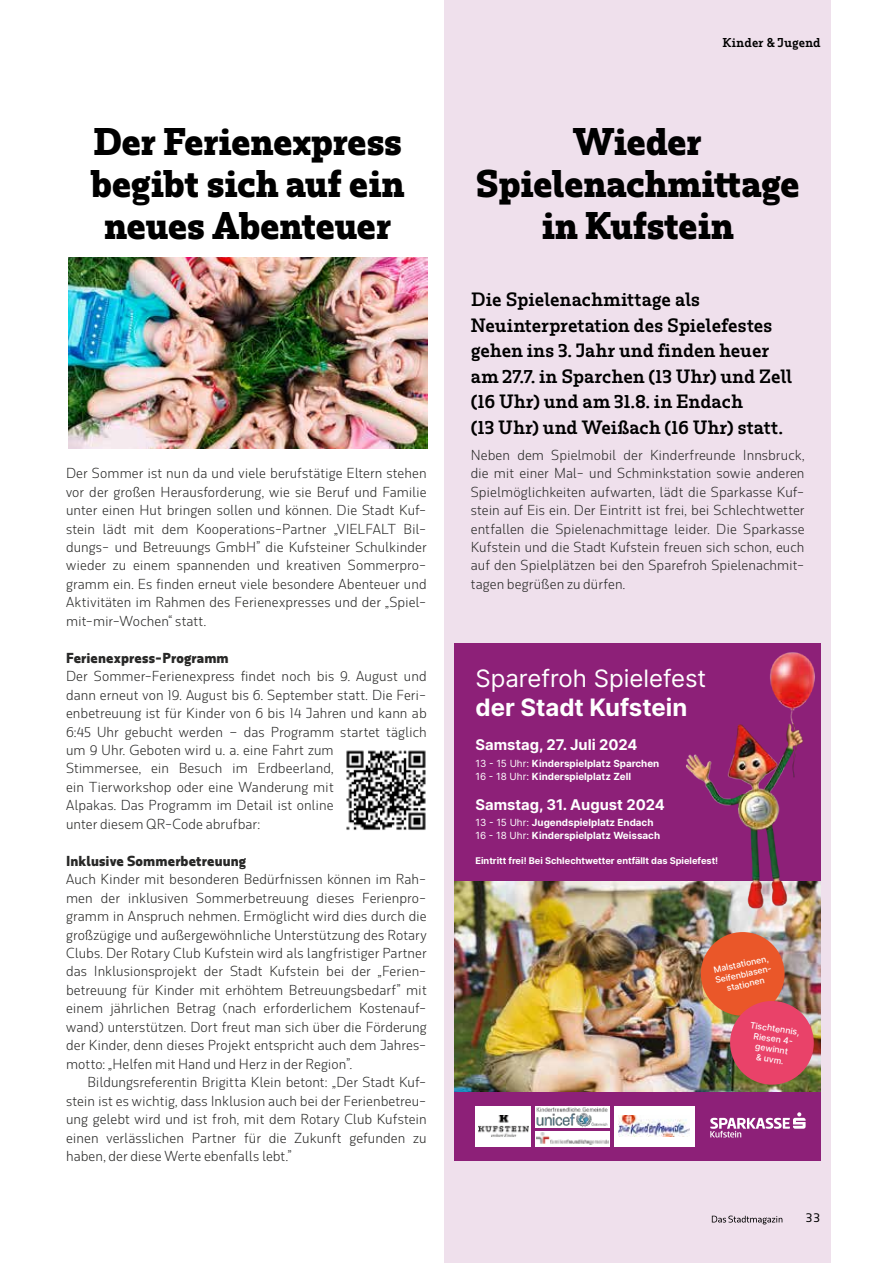
<style>
.page{position:relative;width:893px;height:1263px;background:#fff}
.page>*{position:absolute;margin:0;border:0;box-sizing:border-box;transform-origin:0 0}
.t1{font:700 36px/42px "Rum Serif";letter-spacing:-.01em;color:#000;text-align:center}
.t2{font:24px "Inter";color:#fff}
.t3{font:700 24px "Inter";color:#fff}
.t4{font:600 18px/25.5px "Rum Serif";letter-spacing:.01em;color:#000}
.t5{font:700 14.7px "Inter";color:#fff}
.t6{font:300 13.5px/18.5px "Rum Sans";letter-spacing:.01em;color:#282827;text-align:justify}
.t7{font:700 13.5px "Rum Sans";letter-spacing:.01em;color:#282827}
.t8{font:600 12px "Rum Serif";color:#000}
.t9{font:500 12px "Rum Sans";color:#000}
.t10{font:700 9.9px/13px "Inter";color:#fff}
.t11{font:700 9.3px "Inter";color:#fff}
.t12{font:500 8.55px/10.4px "Inter";color:#fff;text-align:center}
.s1{font-weight:400}
</style>
<div class="page">
<div style="left:444px;top:0;width:387px;height:1263px;background:#efe0ec"></div>
<svg style="left:712px;top:1215px;width:70px;height:9px"></svg>
<img style="left:68px;top:257px;width:359px;height:192px">
<div style="left:455px;top:643px;width:366px;height:518px;background:#8d2078"></div>
<div style="left:535px;top:1106px;width:74px;height:21px;background:#fff"></div>
<img style="left:536px;top:1107px;width:72px;height:20px">
<div style="left:475px;top:1106px;width:56px;height:40px;background:#fff"></div>
<img style="left:478px;top:1115px;width:50px;height:22px">
<div style="left:614px;top:1106px;width:80px;height:40px;background:#fff"></div>
<img style="left:618px;top:1115px;width:72px;height:22px">
<div style="left:535px;top:1131px;width:74px;height:15px;background:#fff"></div>
<img style="left:536px;top:1133px;width:72px;height:11px">
<svg style="left:710px;top:1112px;width:96px;height:25px"></svg>
<img style="left:455px;top:881px;width:366px;height:210px">
<div style="left:701px;top:932px;width:83px;height:84px;background:#ea5729;border-radius:50%"></div>
<img style="left:724px;top:995px;width:95px;height:95px">
<img style="left:679px;top:652px;width:142px;height:265px">
<img style="left:346px;top:750px;width:80px;height:80px">
<h1 class="t1" style="left:91px;top:120px;width:315px">Der Ferienexpress begibt sich auf ein neues Abenteuer</h1>
<p class="t6" style="left:66px;top:464px;width:362px">Der Sommer ist nun da und viele berufstätige Eltern stehen vor der großen Herausforderung, wie sie Beruf und Familie unter einen Hut bringen sollen und können. Die Stadt Kuf&shy;stein lädt mit dem Kooperations-Partner „VIELFALT Bil&shy;dungs- und Betreuungs GmbH” die Kufsteiner Schulkinder wieder zu einem spannenden und kreativen Sommerpro&shy;gramm ein. Es finden erneut viele besondere Abenteuer und Aktivitäten im Rahmen des Ferienexpresses und der „Spiel&shy;mit-mir-Wochen“ statt.</p>
<p class="t7" style="left:66px;top:649px;width:164px">Ferienexpress-Programm</p>
<p class="t6" style="left:66px;top:667px;width:362px;text-align:left">Der Sommer-Ferienexpress findet noch bis 9. August und dann erneut von 19. August bis 6. September statt. Die Feri&shy;enbetreuung ist für Kinder von 6 bis 14 Jahren und kann ab 6:45 Uhr gebucht werden – das Programm startet täglich um 9 Uhr. Geboten wird u. a. eine Fahrt zum<br>Stimmersee, ein Besuch im Erdbeerland,<br>ein Tierworkshop oder eine Wanderung mit<br>Alpakas. Das Programm im Detail ist online<br>unter diesem QR-Code abrufbar:</p>
<p class="t7" style="left:66px;top:852px;width:181px">Inklusive Sommerbetreuung</p>
<p class="t6" style="left:66px;top:870px;width:362px">Auch Kinder mit besonderen Bedürfnissen können im Rah&shy;men der inklusiven Sommerbetreuung dieses Ferienpro&shy;gramm in Anspruch nehmen. Ermöglicht wird dies durch die großzügige und außergewöhnliche Unterstützung des Rotary Clubs. Der Rotary Club Kufstein wird als langfristiger Partner das Inklusionsprojekt der Stadt Kufstein bei der „Ferien&shy;betreuung für Kinder mit erhöhtem Betreuungsbedarf” mit einem jährlichen Betrag (nach erforderlichem Kostenauf&shy;wand) unterstützen. Dort freut man sich über die Förderung der Kinder, denn dieses Projekt entspricht auch dem Jahres&shy;motto: „Helfen mit Hand und Herz in der Region”.</p>
<p class="t6" style="left:66px;top:1073px;width:362px;text-indent:21px">Bildungsreferentin Brigitta Klein betont: „Der Stadt Kuf&shy;stein ist es wichtig, dass Inklusion auch bei der Ferienbetreu&shy;ung gelebt wird und ist froh, mit dem Rotary Club Kufstein einen verlässlichen Partner für die Zukunft gefunden zu haben, der diese Werte ebenfalls lebt.”</p>
<p class="t8" style="left:722px;top:36px;width:100px">Kinder &amp; Jugend</p>
<h1 class="t1" style="left:475px;top:120px;width:326px">Wieder<br>Spielenachmittage in Kufstein</h1>
<h3 class="t4" style="left:471px;top:287px;width:323px">Die Spielenachmittage als Neuinterpretation des Spielefestes gehen ins 3. Jahr und finden heuer am 27.7. in Sparchen (13 Uhr) und Zell (16 Uhr) und am 31.8. in Endach<br>(13 Uhr) und Weißach (16 Uhr) statt.</h3>
<p class="t6" style="left:471px;top:445px;width:335px">Neben dem Spielmobil der Kinderfreunde Innsbruck, die mit einer Mal- und Schminkstation sowie anderen Spielmöglichkeiten aufwarten, lädt die Sparkasse Kuf&shy;stein auf Eis ein. Der Eintritt ist frei, bei Schlechtwetter entfallen die Spielenachmittage leider. Die Sparkasse Kufstein und die Stadt Kufstein freuen sich schon, euch auf den Spielplätzen bei den Sparefroh Spielenachmit&shy;tagen begrüßen zu dürfen.</p>
<h2 class="t2" style="left:475px;top:661px;width:232px">Sparefroh Spielefest</h2>
<h2 class="t3" style="left:475px;top:689px;width:213px">der Stadt Kufstein</h2>
<p class="t5" style="left:475px;top:734px;width:164px">Samstag, 27. Juli 2024</p>
<p class="t10" style="left:475px;top:756px;width:185px"><span class="s1">13 - 15 Uhr:</span> Kinderspielplatz Sparchen<br><span class="s1">16 - 18 Uhr:</span> Kinderspielplatz Zell</p>
<p class="t5" style="left:475px;top:793px;width:191px">Samstag, 31. August 2024</p>
<p class="t10" style="left:475px;top:816px;width:186px"><span class="s1">13 - 15 Uhr:</span> Jugendspielplatz Endach<br><span class="s1">16 - 18 Uhr:</span> Kinderspielplatz Weissach</p>
<p class="t11" style="left:475px;top:853px;width:244px">Eintritt frei! Bei Schlechtwetter entfällt das Spielefest!</p>
<p class="t12" style="left:712px;top:965px;width:59px;rotate:-12deg">Malstationen,<br>Seifenblasen&shy;stationen</p>
<p class="t12" style="left:751px;top:1019px;width:52px;rotate:9deg">Tischtennis,<br>Riesen 4- gewinnt<br>&amp; uvm.</p>
<p class="t9" style="left:805px;top:1210px;width:17px">33</p>
</div>
